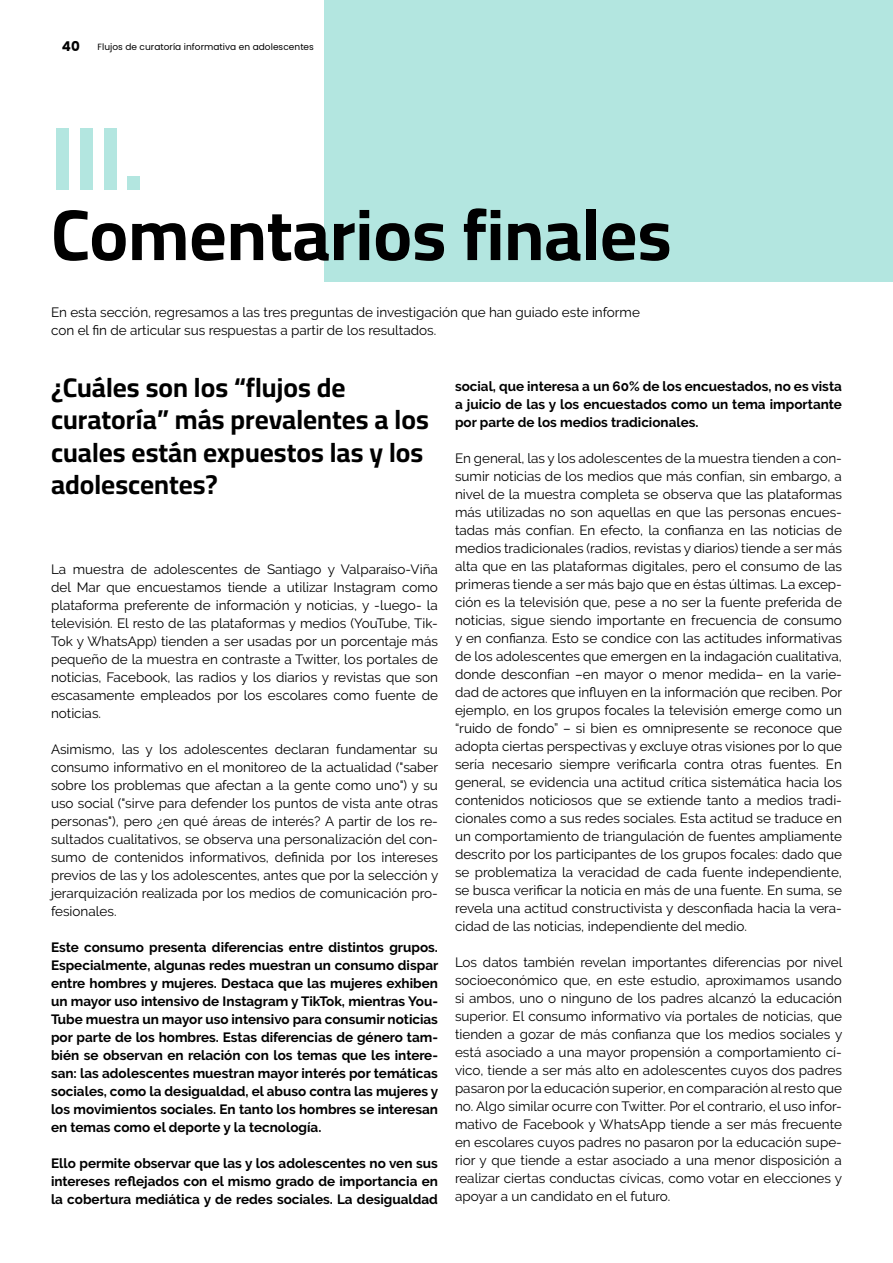
<style>
.page{position:relative;width:893px;height:1263px;background:#fff}
.page>*{position:absolute;margin:0;border:0;box-sizing:border-box;transform-origin:0 0}
.t1{font:90px "Cairo";color:#b3e6e0}
.t2{font:72px "Cairo";color:#000}
.t3{font:27px/32.4px "Cairo";color:#000}
.t4{font:13.5px/18px "Raleway";color:#000;text-align:justify}
.t5{font:700 13.5px/18px "Raleway";color:#000;text-align:justify}
.t6{font:700 13.5px "Poppins";color:#000}
.t7{font:9px "Poppins";letter-spacing:.005em;color:#000}
</style>
<div class="page">
<div style="left:325px;top:0;width:568px;height:281px;background:#b3e6e0"></div>
<p class="t6" style="left:62px;top:39px;width:19px">40</p>
<p class="t7" style="left:98px;top:42px;width:218px">Flujos de curatoría informativa en adolescentes</p>
<h1 class="t1" style="left:51px;top:92px;width:95px">III.</h1>
<h2 class="t2" style="left:51px;top:182px;width:622px">Comentarios finales</h2>
<p class="t4" style="left:51px;top:303px;width:590px">En esta sección, regresamos a las tres preguntas de investigación que han guiado este informe con el fin de articular sus respuestas a partir de los resultados.</p>
<h3 class="t3" style="left:51px;top:372px;width:379px">¿Cuáles son los “flujos de curatoría” más prevalentes a los cuales están expuestos las y los adolescentes?</h3>
<p class="t4" style="left:51px;top:560px;width:388px">La muestra de adolescentes de Santiago y Valparaíso-Viña del Mar que encuestamos tiende a utilizar Instagram como plataforma preferente de información y noticias, y -luego- la televisión. El resto de las plataformas y medios (YouTube, Tik-Tok y WhatsApp) tienden a ser usadas por un porcentaje más pequeño de la muestra en contraste a Twitter, los portales de noticias, Facebook, las radios y los diarios y revistas que son escasamente empleados por los escolares como fuente de noticias.</p>
<p class="t4" style="left:51px;top:740px;width:389px">Asimismo, las y los adolescentes declaran fundamentar su consumo informativo en el monitoreo de la actualidad ("saber sobre los problemas que afectan a la gente como uno") y su uso social ("sirve para defender los puntos de vista ante otras personas"), pero ¿en qué áreas de interés? A partir de los re&shy;sultados cualitativos, se observa una personalización del con&shy;sumo de contenidos informativos, definida por los intereses previos de las y los adolescentes, antes que por la selección y jerarquización realizada por los medios de comunicación pro&shy;fesionales.</p>
<p class="t5" style="left:51px;top:938px;width:389px">Este consumo presenta diferencias entre distintos grupos.<br>Especialmente, algunas redes muestran un consumo dispar entre hombres y mujeres. Destaca que las mujeres exhiben un mayor uso intensivo de Instagram y TikTok, mientras You-Tube muestra un mayor uso intensivo para consumir noticias por parte de los hombres. Estas diferencias de género tam&shy;bién se observan en relación con los temas que les intere&shy;san: las adolescentes muestran mayor interés por temáticas sociales, como la desigualdad, el abuso contra las mujeres y los movimientos sociales. En tanto los hombres se interesan en temas como el deporte y la tecnología.</p>
<p class="t5" style="left:51px;top:1154px;width:388px">Ello permite observar que las y los adolescentes no ven sus intereses reflejados con el mismo grado de importancia en la cobertura mediática y de redes sociales. La desigualdad</p>
<p class="t5" style="left:455px;top:377px;width:388px">social, que interesa a un 60% de los encuestados, no es vista a juicio de las y los encuestados como un tema importante por parte de los medios tradicionales.</p>
<p class="t4" style="left:455px;top:449px;width:389px">En general, las y los adolescentes de la muestra tienden a con&shy;sumir noticias de los medios que más confían, sin embargo, a nivel de la muestra completa se observa que las plataformas más utilizadas no son aquellas en que las personas encues&shy;tadas más confían. En efecto, la confianza en las noticias de medios tradicionales (radios, revistas y diarios) tiende a ser más alta que en las plataformas digitales, pero el consumo de las primeras tiende a ser más bajo que en éstas últimas. La excep&shy;ción es la televisión que, pese a no ser la fuente preferida de noticias, sigue siendo importante en frecuencia de consumo y en confianza. Esto se condice con las actitudes informativas de los adolescentes que emergen en la indagación cualitativa, donde desconfían –en mayor o menor medida– en la varie&shy;dad de actores que influyen en la información que reciben. Por ejemplo, en los grupos focales la televisión emerge como un “ruido de fondo” – si bien es omnipresente se reconoce que adopta ciertas perspectivas y excluye otras visiones por lo que sería necesario siempre verificarla contra otras fuentes. En general, se evidencia una actitud crítica sistemática hacia los contenidos noticiosos que se extiende tanto a medios tradi&shy;cionales como a sus redes sociales. Esta actitud se traduce en un comportamiento de triangulación de fuentes ampliamente descrito por los participantes de los grupos focales: dado que se problematiza la veracidad de cada fuente independiente, se busca verificar la noticia en más de una fuente. En suma, se revela una actitud constructivista y desconfiada hacia la vera&shy;cidad de las noticias, independiente del medio.</p>
<p class="t4" style="left:455px;top:953px;width:389px">Los datos también revelan importantes diferencias por nivel socioeconómico que, en este estudio, aproximamos usando si ambos, uno o ninguno de los padres alcanzó la educación superior. El consumo informativo vía portales de noticias, que tienden a gozar de más confianza que los medios sociales y está asociado a una mayor propensión a comportamiento cí&shy;vico, tiende a ser más alto en adolescentes cuyos dos padres pasaron por la educación superior, en comparación al resto que no. Algo similar ocurre con Twitter. Por el contrario, el uso infor&shy;mativo de Facebook y WhatsApp tiende a ser más frecuente en escolares cuyos padres no pasaron por la educación supe&shy;rior y que tiende a estar asociado a una menor disposición a realizar ciertas conductas cívicas, como votar en elecciones y apoyar a un candidato en el futuro.</p>
</div>
